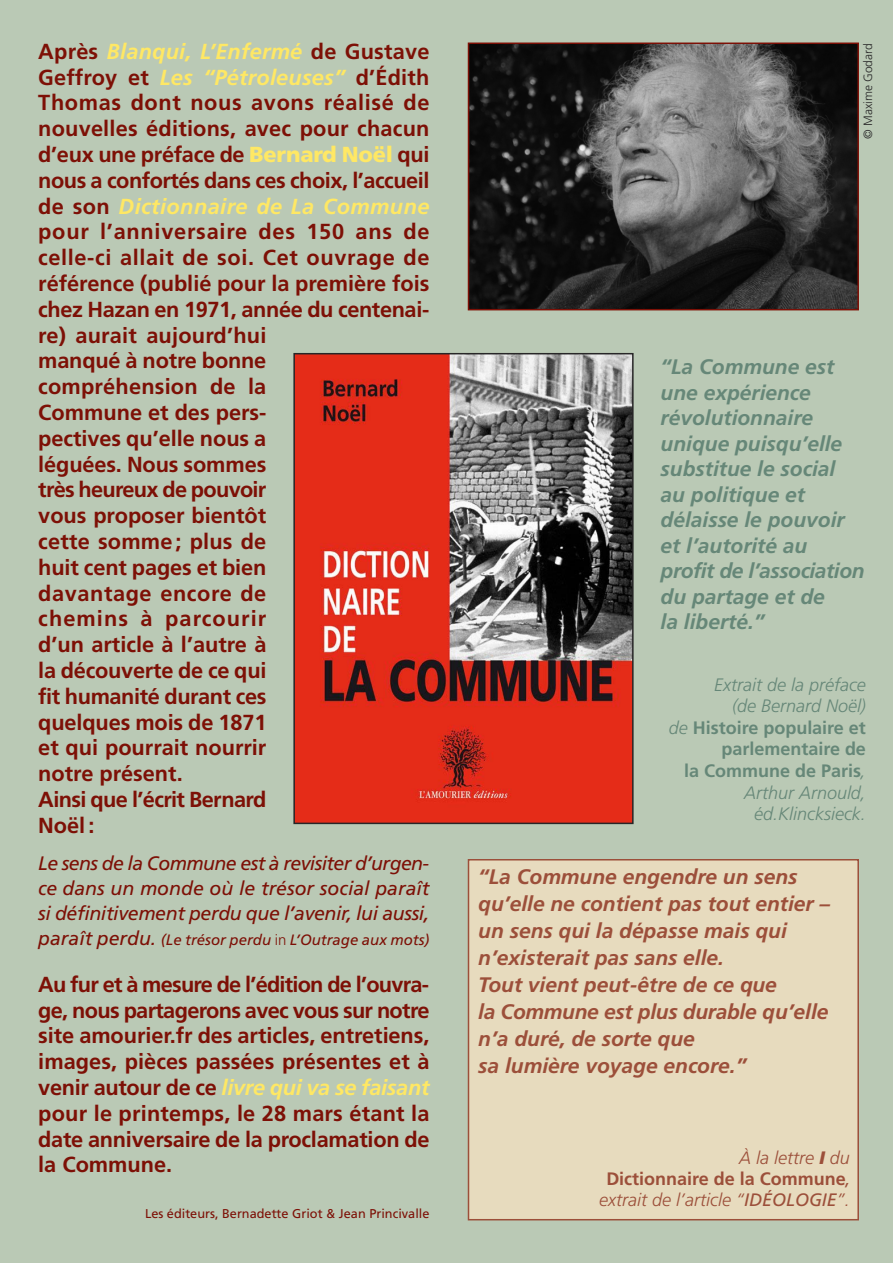
<style>
.page{position:relative;width:893px;height:1263px;background:#bac9b5}
.page>*{position:absolute;margin:0;border:0;box-sizing:border-box;transform-origin:0 0}
.t1{font:700 21.75px/25.8px "Frutiger";color:#7d1006}
.t2{font:italic 700 21px/27px "Frutiger";color:#9c4f3a}
.t3{font:italic 700 21px/25.5px "Frutiger";color:#668778}
.t4{font:italic 19.5px/24.8px "Frutiger";letter-spacing:-.015em;color:#7d1006;text-align:justify}
.t5{font:italic 300 18px/21.6px "Frutiger";color:#668778;text-align:right}
.t6{font:italic 300 18px/21px "Frutiger";color:#9c4f3a;text-align:right}
.t7{font:italic 15px "Frutiger";color:#7d1006}
.t8{font:12.75px "Frutiger";color:#7d1006}
.t9{font:300 12px "Frutiger";color:#272627}
.s1{font-style:italic;color:#ffe864}
.s2{font-weight:900;color:#ffe864}
.s3{font-size:19.5px}
.s4{font-weight:300;font-style:normal}
.s5{font-weight:700;font-style:normal}
.s6{font-weight:900}
.s7{font-weight:400}
</style>
<div class="page">
<img style="left:471px;top:46px;width:385px;height:261px">
<div style="left:468px;top:43px;width:391px;height:267px;border:2px solid #7d1006"></div>
<div style="left:469px;top:860px;width:388px;height:359px;background:#e7dbbe"></div>
<div style="left:468px;top:859px;width:391px;height:361px;border:2px solid #9c4f3a"></div>
<img style="left:296px;top:356px;width:335px;height:465px">
<div style="left:293px;top:353px;width:341px;height:471px;border:2px solid #272627"></div>
<p class="t1" style="left:38px;top:40px;width:393px">Après <span class="s1">Blanqui, L’Enfermé</span> de Gustave<br>Geffroy et <span class="s1">Les “Pétroleuses”</span> d’Édith<br>Thomas dont nous avons réalisé de nouvelles éditions, avec pour chacun d’eux une préface de <span class="s2">Bernard Noël</span> qui nous a confortés dans ces choix, l’accueil de son <span class="s1">Dictionnaire de La Commune </span>pour l’anniversaire des 150 ans de celle-ci allait de soi. Cet ouvrage de référence (publié pour la première fois chez Hazan en 1971, année du centenai - re) aurait aujourd’hui<br>manqué à notre bonne compréhension de la<br>Commune et des pers-<br>pectives qu’elle nous a<br>léguées. Nous sommes<br>très heureux de pouvoir<br>vous proposer bientôt<br>cette somme; plus de<br>huit cent pages et bien<br>davantage encore de<br>chemins à parcourir<br>d’un article à l’autre à<br>la découverte de ce qui<br>fit humanité durant ces<br>quelques mois de 1871<br>et qui pourrait nourrir<br>notre présent.<br>Ainsi que l’écrit Bernard<br>Noël :</p>
<p class="t4" style="left:38px;top:853px;width:393px">Le sens de la Commune est à revisiter d’urgen - ce dans un monde où le trésor social paraît si définitivement perdu que l’avenir, lui aussi,</p>
<p class="t7" style="left:38px;top:933px;width:393px"><span class="s3">paraît perdu.</span> (Le trésor perdu <span class="s4">in</span> L’Outrage aux mots)</p>
<p class="t1" style="left:38px;top:973px;width:393px;text-align:justify">Au fur et à mesure de l’édition de l’ouvra - ge, nous partagerons avec vous sur notre site amourier.fr des articles, entretiens, images, pièces passées présentes et à venir autour de ce <span class="s1">livre qui va se faisant </span>pour le printemps, le 28 mars étant la date anniversaire de la proclamation de la Commune.</p>
<p class="t8" style="left:145px;top:1208px;width:286px">Les éditeurs, Bernadette Griot &amp; Jean Princivalle</p>
<p class="t9" style="left:863px;top:139px;width:97px;rotate:-90deg">© Maxime Godard</p>
<p class="t3" style="left:661px;top:356px;width:205px">“La Commune est une expérience révolutionnaire unique puisqu’elle substitue le social au politique et délaisse le pouvoir et l’autorité au profit de l’association du partage et de<br>la liberté.”</p>
<p class="t5" style="left:669px;top:674px;width:199px">Extrait de la préface<br>(de Bernard Noël)<br>de <span class="s5">Histoire populaire et parlementaire de<br>la Commune de Paris</span>,<br>Arthur Arnould, éd.Klincksieck.</p>
<p class="t2" style="left:478px;top:865px;width:353px">“La Commune engendre un sens qu’elle ne contient pas tout entier – un sens qui la dépasse mais qui n’existerait pas sans elle.<br>Tout vient peut-être de ce que<br>la Commune est plus durable qu’elle n’a duré, de sorte que<br>sa lumière voyage encore.”</p>
<p class="t6" style="left:599px;top:1148px;width:252px">À la lettre <span class="s6">I</span> du<br><span class="s5">Dictionnaire de la Commune</span><span class="s7">, </span>extrait de l’article “<span class="s7">IDÉOLOGIE</span>”.</p>
</div>
